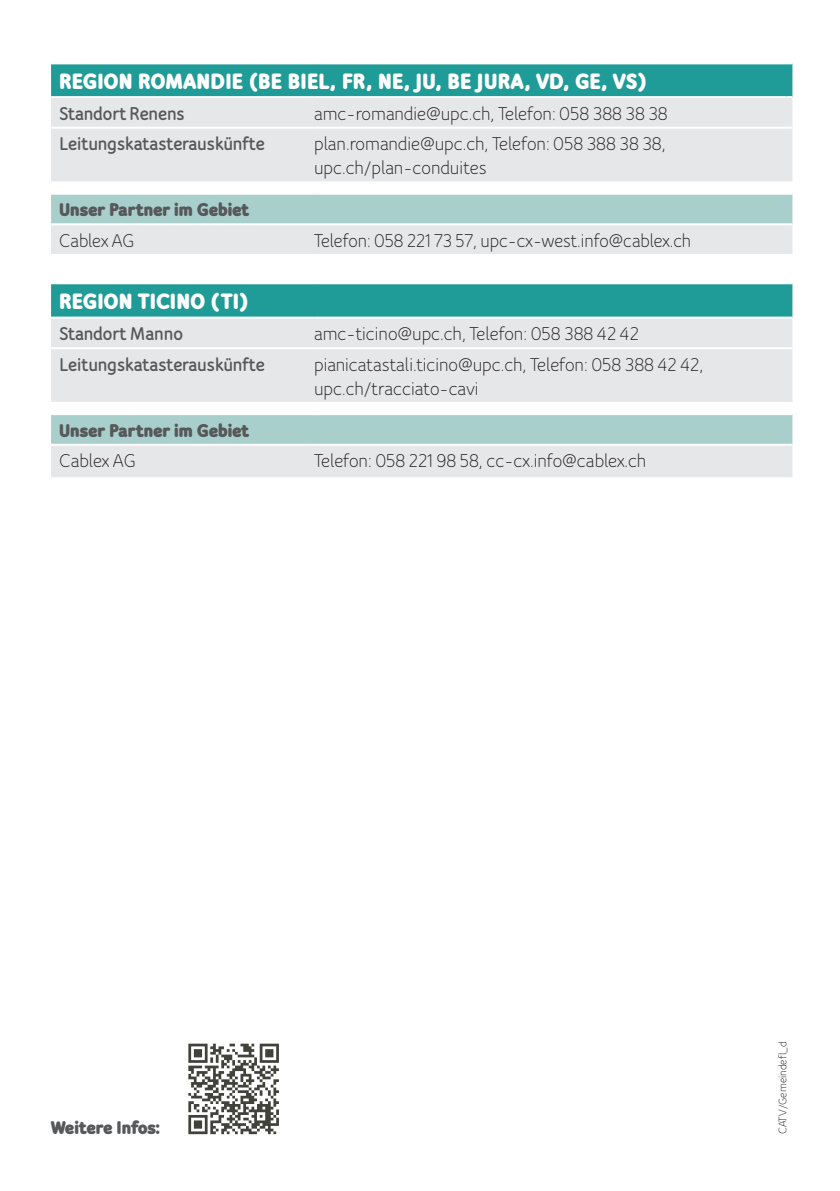
<style>
.page{position:relative;width:840px;height:1191px;background:#fff}
.page>*{position:absolute;margin:0;border:0;box-sizing:border-box;transform-origin:0 0}
.t1{font:900 24px "Bloom Speak Title";letter-spacing:.015em;color:#fff}
.t2{font:20px/24px "Bloom Speak Title";color:#231f20}
.t3{font:800 20px "Bloom Speak Title";color:#57585a}
.t4{font:900 20px "Bloom Speak Title";letter-spacing:.01em;color:#57585a}
.t5{font:12px "Bloom Speak Title";color:#231f20}
</style>
<div class="page">
<div style="left:51px;top:64px;width:741px;height:32px;background:#1f9c97"></div>
<div style="left:51px;top:98px;width:741px;height:379px;background:#e6e7e9"></div>
<svg style="left:51px;top:183px;width:741px;height:10px"></svg>
<svg style="left:51px;top:195px;width:741px;height:249px;fill:#e6e7e9"></svg>
<hr style="left:51px;top:127px;width:263px;height:2px;background:#fff">
<hr style="left:314px;top:127px;width:472px;height:2px;background:#fff">
<svg style="left:786px;top:127px;width:6px;height:2px"></svg>
<hr style="left:51px;top:181px;width:263px;height:2px;background:#fff">
<hr style="left:314px;top:181px;width:472px;height:2px;background:#fff">
<svg style="left:786px;top:181px;width:6px;height:2px"></svg>
<hr style="left:51px;top:193px;width:263px;height:2px;background:#fff">
<hr style="left:314px;top:193px;width:472px;height:2px;background:#fff">
<svg style="left:786px;top:193px;width:6px;height:2px"></svg>
<hr style="left:51px;top:223px;width:263px;height:2px;background:#fff">
<hr style="left:314px;top:223px;width:472px;height:2px;background:#fff">
<svg style="left:786px;top:223px;width:6px;height:2px"></svg>
<hr style="left:51px;top:254px;width:263px;height:2px;background:#fff">
<hr style="left:314px;top:254px;width:472px;height:2px;background:#fff">
<svg style="left:786px;top:254px;width:6px;height:2px"></svg>
<hr style="left:51px;top:282px;width:263px;height:2px;background:#fff">
<hr style="left:314px;top:282px;width:472px;height:2px;background:#fff">
<svg style="left:786px;top:282px;width:6px;height:2px"></svg>
<hr style="left:51px;top:316px;width:263px;height:2px;background:#fff">
<hr style="left:314px;top:316px;width:472px;height:2px;background:#fff">
<svg style="left:786px;top:316px;width:6px;height:2px"></svg>
<hr style="left:51px;top:347px;width:263px;height:2px;background:#fff">
<hr style="left:314px;top:347px;width:472px;height:2px;background:#fff">
<svg style="left:786px;top:347px;width:6px;height:2px"></svg>
<hr style="left:51px;top:402px;width:263px;height:2px;background:#fff">
<hr style="left:314px;top:402px;width:472px;height:2px;background:#fff">
<svg style="left:786px;top:402px;width:6px;height:2px"></svg>
<hr style="left:51px;top:413px;width:263px;height:2px;background:#fff">
<hr style="left:314px;top:413px;width:472px;height:2px;background:#fff">
<svg style="left:786px;top:413px;width:6px;height:2px"></svg>
<hr style="left:51px;top:444px;width:263px;height:2px;background:#fff">
<hr style="left:314px;top:444px;width:472px;height:2px;background:#fff">
<svg style="left:786px;top:444px;width:6px;height:2px"></svg>
<svg style="left:188px;top:1043px;width:91px;height:91px"></svg>
<p class="t1" style="left:59px;top:67px;width:589px">REGION ROMANDIE (BE BIEL, FR, NE, JU, BE JURA, VD, GE, VS)</p>
<p class="t3" style="left:59px;top:101px;width:127px">Standort Renens</p>
<p class="t2" style="left:314px;top:101px;width:355px">amc-romandie@upc.ch, Telefon: 058 388 38 38</p>
<p class="t3" style="left:59px;top:132px;width:207px">Leitungskatasterauskünfte</p>
<p class="t2" style="left:314px;top:132px;width:353px">plan.romandie@upc.ch, Telefon: 058 388 38 38, upc.ch/plan-conduites</p>
<p class="t4" style="left:59px;top:198px;width:191px">Unser Partner im Gebiet</p>
<p class="t2" style="left:59px;top:228px;width:77px">Cablex AG</p>
<p class="t2" style="left:314px;top:228px;width:378px">Telefon: 058 221 73 57, upc-cx-west.info@cablex.ch</p>
<p class="t1" style="left:59px;top:287px;width:191px">REGION TICINO (TI)</p>
<p class="t3" style="left:59px;top:322px;width:125px">Standort Manno</p>
<p class="t2" style="left:314px;top:322px;width:326px">amc-ticino@upc.ch, Telefon: 058 388 42 42</p>
<p class="t3" style="left:59px;top:352px;width:207px">Leitungskatasterauskünfte</p>
<p class="t2" style="left:314px;top:352px;width:390px">pianicatastali.ticino@upc.ch, Telefon: 058 388 42 42, upc.ch/tracciato-cavi</p>
<p class="t4" style="left:59px;top:419px;width:191px">Unser Partner im Gebiet</p>
<p class="t2" style="left:59px;top:449px;width:78px">Cablex AG</p>
<p class="t2" style="left:314px;top:449px;width:333px">Telefon: 058 221 98 58, cc-cx.info@cablex.ch</p>
<p class="t4" style="left:51px;top:1116px;width:110px">Weitere Infos:</p>
<p class="t5" style="left:775px;top:1134px;width:95px;rotate:-90deg">CATV/Gemeindefl_d</p>
</div>
